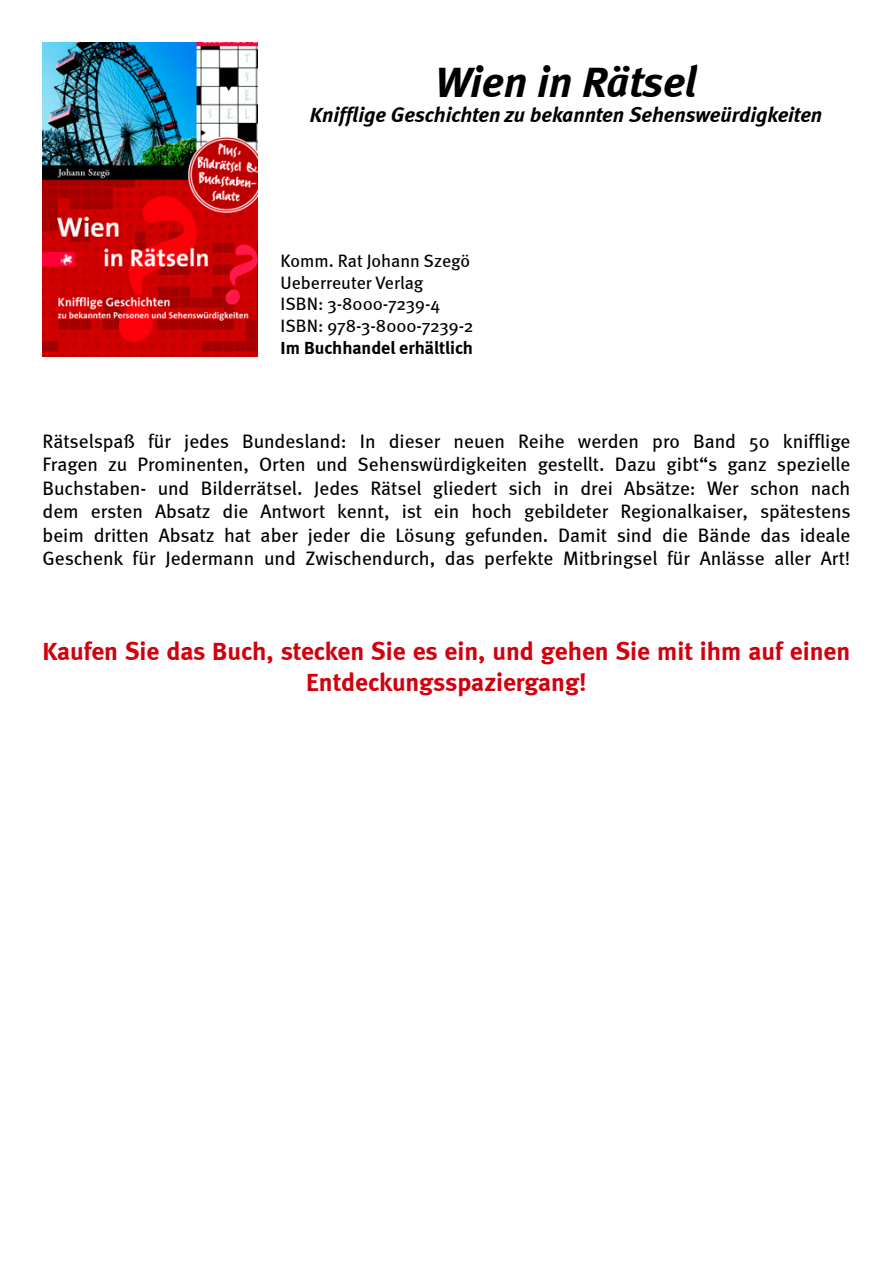
<style>
.page{position:relative;width:893px;height:1263px;background:#fff}
.page>*{position:absolute;margin:0;border:0;box-sizing:border-box;transform-origin:0 0}
.t1{font:italic 700 43.5px "Meta";color:#000}
.t2{font:700 25.5px/30.6px "Meta";color:#d1010e;text-align:center}
.t3{font:italic 700 21px "Meta";color:#000}
.t4{font:19.5px/23.4px "Meta";color:#000;text-align:justify}
.t5{font:18px/21.6px "Meta";color:#000}
.t6{font:700 18px "Meta";color:#000}
</style>
<div class="page">
<img style="left:43px;top:43px;width:215px;height:314px">
<h1 class="t1" style="left:435px;top:56px;width:263px">Wien in Rätsel</h1>
<p class="t3" style="left:310px;top:102px;width:514px">Knifflige Geschichten zu bekannten Sehensweürdigkeiten</p>
<p class="t5" style="left:281px;top:250px;width:194px">Komm. Rat Johann Szegö<br>Ueberreuter Verlag<br>ISBN: 3-8000-7239-4<br>ISBN: 978-3-8000-7239-2</p>
<p class="t6" style="left:281px;top:337px;width:194px">Im Buchhandel erhältlich</p>
<p class="t4" style="left:43px;top:429px;width:810px">Rätselspaß für jedes Bundesland: In dieser neuen Reihe werden pro Band 50 knifflige Fragen zu Prominenten, Orten und Sehenswürdigkeiten gestellt. Dazu gibt“s ganz spezielle Buchstaben- und Bilderrätsel. Jedes Rätsel gliedert sich in drei Absätze: Wer schon nach dem ersten Absatz die Antwort kennt, ist ein hoch gebildeter Regionalkaiser, spätestens beim dritten Absatz hat aber jeder die Lösung gefunden. Damit sind die Bände das ideale Geschenk für Jedermann und Zwischendurch, das perfekte Mitbringsel für Anlässe aller Art!</p>
<h2 class="t2" style="left:43px;top:636px;width:809px">Kaufen Sie das Buch, stecken Sie es ein, und gehen Sie mit ihm auf einen<br>Entdeckungsspaziergang!</h2>
</div>
